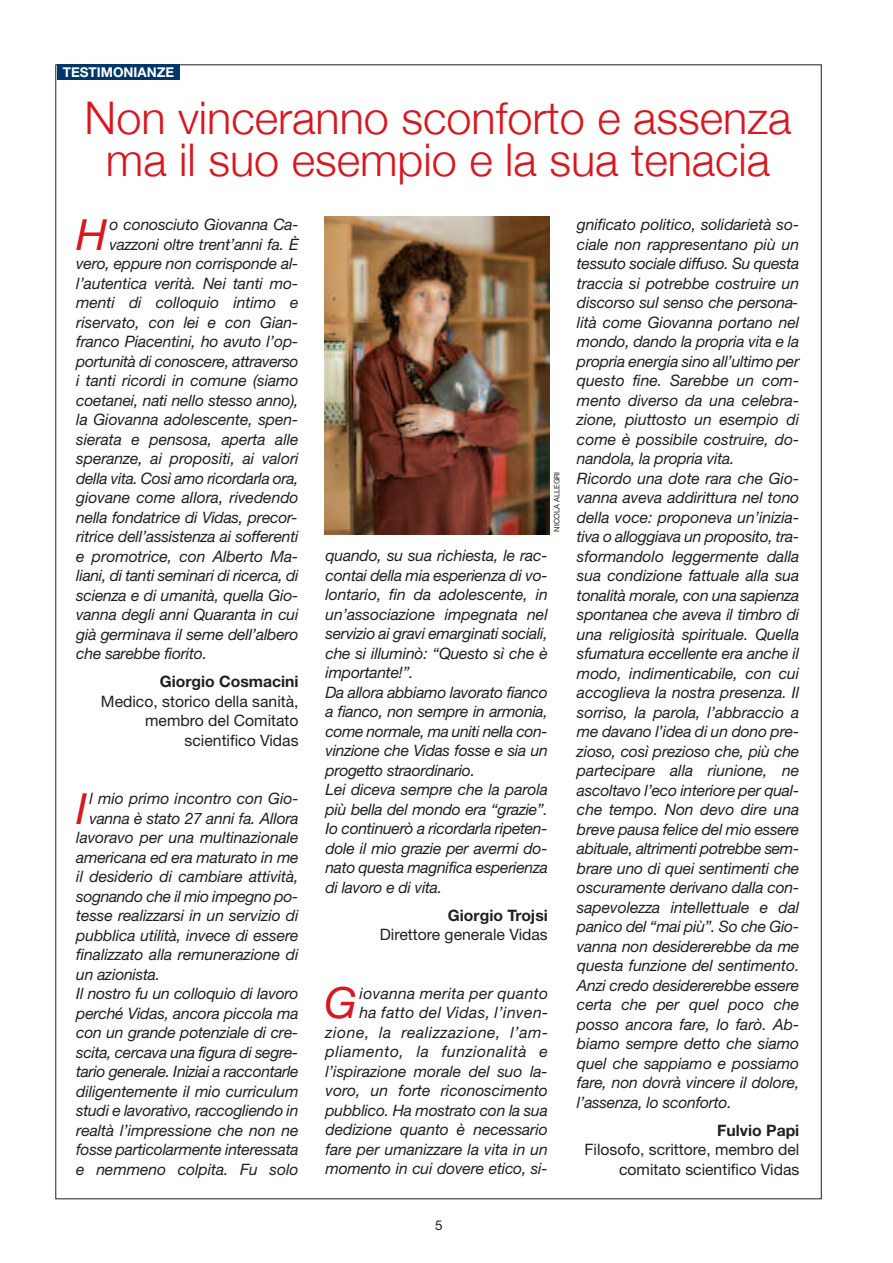
<style>
.page{position:relative;width:893px;height:1263px;background:#fff}
.page>*{position:absolute;margin:0;border:0;box-sizing:border-box;transform-origin:0 0}
.t1{font:300 45px/42px "Helvetica Neue";color:#d8171f;text-align:center}
.t2{font:italic 43.05px "Helvetica Neue";color:#d8171f}
.t3{font:italic 15.75px/19.5px "Helvetica Neue";letter-spacing:-.015em;color:#231f20}
.t4{font:15.75px/19.5px "Helvetica Neue";color:#231f20;text-align:right}
.t5{font:700 15.75px "Helvetica Neue";color:#231f20}
.t6{font:700 13.5px "Helvetica Neue";color:#fff}
.t7{font:13.5px "Helvetica Neue";color:#231f20}
.t8{font:7.5px "Helvetica Neue";color:#231f20}
</style>
<div class="page">
<div style="left:57px;top:64px;width:123px;height:16px;background:#00376b"></div>
<img style="left:324px;top:217px;width:226px;height:317px">
<p class="t6" style="left:63px;top:67px;width:113px">TESTIMONIANZE</p>
<h1 class="t1" style="left:85px;top:96px;width:708px">Non vinceranno sconforto e assenza ma il suo esempio e la sua tenacia</h1>
<h2 class="t2" style="left:76px;top:219px;width:33px">H</h2>
<p class="t3" style="left:110px;top:216px;width:190px">o conosciuto Giovanna Ca-</p>
<p class="t3" style="left:109px;top:236px;width:191px">vazzoni oltre trent’anni fa. È</p>
<p class="t3" style="left:76px;top:255px;width:224px">vero, eppure non corrisponde al-</p>
<p class="t3" style="left:76px;top:275px;width:224px">l’autentica verità. Nei tanti mo-</p>
<p class="t3" style="left:76px;top:294px;width:224px">menti di colloquio intimo e</p>
<p class="t3" style="left:76px;top:314px;width:224px">riservato, con lei e con Gian-</p>
<p class="t3" style="left:76px;top:333px;width:224px">franco Piacentini, ho avuto l’op-</p>
<p class="t3" style="left:76px;top:353px;width:224px">portunità di conoscere, attraverso</p>
<p class="t3" style="left:76px;top:372px;width:224px">i tanti ricordi in comune (siamo</p>
<p class="t3" style="left:76px;top:392px;width:224px">coetanei, nati nello stesso anno),</p>
<p class="t3" style="left:76px;top:411px;width:224px">la Giovanna adolescente, spen-</p>
<p class="t3" style="left:76px;top:431px;width:224px">sierata e pensosa, aperta alle</p>
<p class="t3" style="left:76px;top:450px;width:224px">speranze, ai propositi, ai valori</p>
<p class="t3" style="left:76px;top:470px;width:224px">della vita. Così amo ricordarla ora,</p>
<p class="t3" style="left:76px;top:489px;width:224px">giovane come allora, rivedendo</p>
<p class="t3" style="left:76px;top:509px;width:223px">nella fondatrice di Vidas, precor-</p>
<p class="t3" style="left:76px;top:528px;width:224px">ritrice dell’assistenza ai sofferenti</p>
<p class="t3" style="left:76px;top:548px;width:224px">e promotrice, con Alberto Ma-</p>
<p class="t3" style="left:76px;top:567px;width:224px">liani, di tanti seminari di ricerca, di</p>
<p class="t3" style="left:76px;top:587px;width:224px">scienza e di umanità, quella Gio-</p>
<p class="t3" style="left:76px;top:606px;width:224px">vanna degli anni Quaranta in cui</p>
<p class="t3" style="left:76px;top:626px;width:224px">già germinava il seme dell’albero</p>
<p class="t3" style="left:76px;top:645px;width:132px">che sarebbe fiorito.</p>
<p class="t5" style="left:160px;top:676px;width:140px">Giorgio Cosmacini</p>
<p class="t4" style="left:101px;top:693px;width:199px">Medico, storico della sanità, membro del Comitato scientifico Vidas</p>
<h2 class="t2" style="left:76px;top:793px;width:13px">I</h2>
<p class="t3" style="left:90px;top:790px;width:210px">l mio primo incontro con Gio-</p>
<p class="t3" style="left:89px;top:810px;width:211px">vanna è stato 27 anni fa. Allora</p>
<p class="t3" style="left:76px;top:829px;width:224px">lavoravo per una multinazionale</p>
<p class="t3" style="left:76px;top:849px;width:224px">americana ed era maturato in me</p>
<p class="t3" style="left:76px;top:868px;width:224px">il desiderio di cambiare attività,</p>
<p class="t3" style="left:76px;top:888px;width:224px">sognando che il mio impegno po-</p>
<p class="t3" style="left:76px;top:907px;width:224px">tesse realizzarsi in un servizio di</p>
<p class="t3" style="left:76px;top:927px;width:224px">pubblica utilità, invece di essere</p>
<p class="t3" style="left:76px;top:946px;width:224px">finalizzato alla remunerazione di</p>
<p class="t3" style="left:76px;top:966px;width:86px">un azionista.</p>
<p class="t3" style="left:76px;top:985px;width:224px">Il nostro fu un colloquio di lavoro</p>
<p class="t3" style="left:76px;top:1005px;width:224px">perché Vidas, ancora piccola ma</p>
<p class="t3" style="left:76px;top:1024px;width:224px">con un grande potenziale di cre-</p>
<p class="t3" style="left:76px;top:1044px;width:224px">scita, cercava una figura di segre-</p>
<p class="t3" style="left:76px;top:1063px;width:224px">tario generale. Iniziai a raccontarle</p>
<p class="t3" style="left:76px;top:1083px;width:224px">diligentemente il mio curriculum</p>
<p class="t3" style="left:76px;top:1102px;width:224px">studi e lavorativo, raccogliendo in</p>
<p class="t3" style="left:76px;top:1122px;width:224px">realtà l’impressione che non ne</p>
<p class="t3" style="left:76px;top:1141px;width:224px">fosse particolarmente interessata</p>
<p class="t3" style="left:76px;top:1161px;width:224px">e nemmeno colpita. Fu solo</p>
<p class="t8" style="left:554px;top:532px;width:62px;rotate:-90deg">NICOLA ALLEGRI</p>
<p class="t3" style="left:325px;top:547px;width:224px">quando, su sua richiesta, le rac&shy;contai della mia esperienza di vo&shy;lontario, fin da adolescente, in un’associazione impegnata nel servizio ai gravi emarginati sociali, che si illuminò: “Questo sì che è importante!”.<br>Da allora abbiamo lavorato fianco a fianco, non sempre in armonia, come normale, ma uniti nella con&shy;vinzione che Vidas fosse e sia un progetto straordinario.<br>Lei diceva sempre che la parola più bella del mondo era “grazie”.<br>Io continuerò a ricordarla ripeten&shy;dole il mio grazie per avermi do&shy;nato questa magnifica esperienza di lavoro e di vita.</p>
<p class="t5" style="left:448px;top:909px;width:101px">Giorgio Trojsi</p>
<p class="t4" style="left:380px;top:926px;width:169px">Direttore generale Vidas</p>
<h2 class="t2" style="left:324px;top:987px;width:34px">G</h2>
<p class="t3" style="left:326px;top:985px;width:224px;text-align:right">iovanna merita per quanto<br>ha fatto del Vidas, l’inven&shy;zione, la realizzazione, l’am&shy;pliamento, la funzionalità e l’ispirazione morale del suo la&shy;voro, un forte riconoscimento pubblico. Ha mostrato con la sua dedizione quanto è necessario fare per umanizzare la vita in un momento in cui dovere etico, si-</p>
<p class="t3" style="left:577px;top:216px;width:224px">gnificato politico, solidarietà so&shy;ciale non rappresentano più un tessuto sociale diffuso. Su questa traccia si potrebbe costruire un discorso sul senso che persona&shy;lità come Giovanna portano nel mondo, dando la propria vita e la propria energia sino all’ultimo per questo fine. Sarebbe un com&shy;mento diverso da una celebra&shy;zione, piuttosto un esempio di come è possibile costruire, do&shy;nandola, la propria vita.<br>Ricordo una dote rara che Gio&shy;vanna aveva addirittura nel tono della voce: proponeva un’inizia&shy;tiva o alloggiava un proposito, tra&shy;sformandolo leggermente dalla sua condizione fattuale alla sua tonalità morale, con una sapienza spontanea che aveva il timbro di una religiosità spirituale. Quella sfumatura eccellente era anche il modo, indimenticabile, con cui accoglieva la nostra presenza. Il sorriso, la parola, l’abbraccio a me davano l’idea di un dono pre&shy;zioso, così prezioso che, più che partecipare alla riunione, ne ascoltavo l’eco interiore per qual&shy;che tempo. Non devo dire una breve pausa felice del mio essere abituale, altrimenti potrebbe sem&shy;brare uno di quei sentimenti che oscuramente derivano dalla con&shy;sapevolezza intellettuale e dal panico del “mai più”. So che Gio&shy;vanna non desidererebbe da me questa funzione del sentimento.<br>Anzi credo desidererebbe essere certa che per quel poco che posso ancora fare, lo farò. Ab&shy;biamo sempre detto che siamo quel che sappiamo e possiamo fare, non dovrà vincere il dolore, l’assenza, lo sconforto.</p>
<p class="t5" style="left:717px;top:1124px;width:84px">Fulvio Papi</p>
<p class="t4" style="left:584px;top:1141px;width:216px">Filosofo, scrittore, membro del comitato scientifico Vidas</p>
<p class="t7" style="left:435px;top:1220px;width:9px">5</p>
</div>
